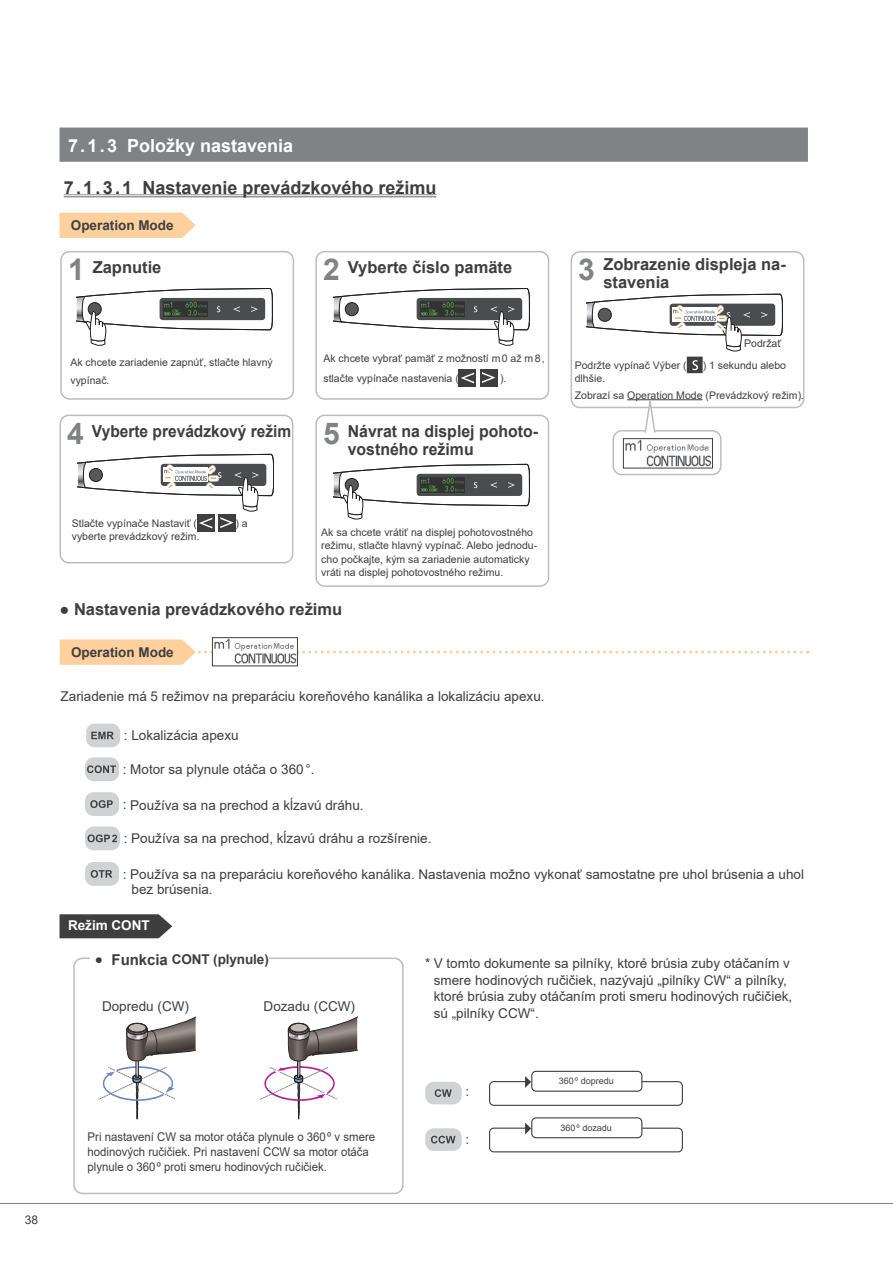
<style>
.page{position:relative;width:893px;height:1263px;background:#fff}
.page>*{position:absolute;margin:0;border:0;box-sizing:border-box;transform-origin:0 0}
.t1{font:700 30px "Arial";color:#808285}
.t2{font:700 18px "Arial";color:#3e3e3f}
.t3{font:700 18px "Arial";color:#fff}
.t4{font:700 16.5px/18px "Arial";color:#3e3e3f}
.t5{font:700 16.5px/18px "Arial";color:#3e3e3f;scale:.96 1}
.t6{font:700 16.5px "Arial";color:#3e3e3f;scale:.94 1}
.t7{font:13.5px/16.5px "Arial";color:#3e3e3f}
.t8{font:700 13.5px "Arial";color:#3e3e3f}
.t9{font:700 13.5px "Arial";color:#fff}
.t10{font:12px/15px "Arial";color:#3e3e3f;scale:.95 1}
.t11{font:12px "Arial";color:#3e3e3f}
.t12{font:10.5px/13.5px "Arial";color:#3e3e3f}
.t13{font:9px "Arial";color:#3e3e3f}
.s1{font-size:30px;color:#808285}
.s2{font-size:15px}
</style>
<div class="page">
<hr style="left:0;top:1203px;width:893px;height:1px;background:#808285">
<div style="left:60px;top:415px;width:233px;height:148px;border:2px solid #bcbdc0;border-radius:9px"></div>
<div style="left:315px;top:415px;width:234px;height:172px;border:2px solid #bcbdc0;border-radius:9px"></div>
<div style="left:571px;top:251px;width:233px;height:157px;border:2px solid #bcbdc0;border-radius:9px"></div>
<div style="left:60px;top:251px;width:234px;height:149px;border:2px solid #bcbdc0;border-radius:9px"></div>
<div style="left:315px;top:251px;width:234px;height:149px;border:2px solid #bcbdc0;border-radius:9px"></div>
<div style="left:212px;top:637px;width:86px;height:29px;border:1px solid #3e3e3f"></div>
<img style="left:625px;top:440px;width:86px;height:26px">
<div style="left:623px;top:438px;width:90px;height:30px;border:1px solid #3e3e3f"></div>
<svg style="left:334px;top:463px;width:195px;height:56px"></svg>
<svg style="left:587px;top:293px;width:195px;height:58px"></svg>
<svg style="left:77px;top:288px;width:195px;height:58px"></svg>
<svg style="left:334px;top:288px;width:195px;height:58px"></svg>
<svg style="left:59px;top:639px;width:749px;height:26px"></svg>
<div style="left:86px;top:723px;width:34px;height:24px;background:#d1d2d4;border-radius:9px"></div>
<svg style="left:91px;top:732px;width:23px;height:7px"></svg>
<div style="left:85px;top:826px;width:35px;height:24px;background:#d1d2d4;border-radius:9px"></div>
<svg style="left:88px;top:834px;width:29px;height:8px"></svg>
<div style="left:85px;top:792px;width:34px;height:24px;background:#d1d2d4;border-radius:9px"></div>
<svg style="left:90px;top:800px;width:23px;height:8px"></svg>
<div style="left:85px;top:862px;width:34px;height:24px;background:#d1d2d4;border-radius:9px"></div>
<svg style="left:91px;top:870px;width:21px;height:8px"></svg>
<div style="left:85px;top:757px;width:34px;height:24px;background:#d1d2d4;border-radius:9px"></div>
<svg style="left:87px;top:765px;width:29px;height:8px"></svg>
<div style="left:459px;top:369px;width:17px;height:17px;background:#3e3e3f"></div>
<svg style="left:461px;top:372px;width:13px;height:11px"></svg>
<div style="left:480px;top:369px;width:17px;height:17px;background:#3e3e3f"></div>
<svg style="left:482px;top:372px;width:13px;height:11px"></svg>
<div style="left:612px;top:430px;width:110px;height:45px;border:2px solid #bcbdc0;border-radius:9px"></div>
<svg style="left:643px;top:400px;width:13px;height:33px"></svg>
<div style="left:197px;top:514px;width:17px;height:17px;background:#3e3e3f"></div>
<div style="left:218px;top:514px;width:17px;height:17px;background:#3e3e3f"></div>
<svg style="left:78px;top:453px;width:196px;height:75px"></svg>
<hr style="left:627px;top:399px;width:76px;height:1px;background:#3e3e3f">
<svg style="left:687px;top:357px;width:16px;height:16px"></svg>
<hr style="left:64px;top:194px;width:372px;height:1px;background:#939598">
<hr style="left:64px;top:196px;width:372px;height:1px;background:#939598">
<div style="left:73px;top:957px;width:331px;height:237px;border:2px solid #bcbdc0;border-radius:9px"></div>
<div style="left:531px;top:1071px;width:111px;height:21px;border:1px solid #3e3e3f;border-radius:4px"></div>
<svg style="left:525px;top:1076px;width:5px;height:12px"></svg>
<div style="left:489px;top:1081px;width:194px;height:25px;border:1px solid #3e3e3f;border-radius:4px"></div>
<svg style="left:99px;top:1016px;width:97px;height:104px"></svg>
<svg style="left:260px;top:1016px;width:97px;height:104px"></svg>
<div style="left:425px;top:1082px;width:37px;height:22px;background:#d1d2d4;border-radius:9px"></div>
<svg style="left:435px;top:1089px;width:17px;height:8px"></svg>
<div style="left:425px;top:1128px;width:37px;height:23px;background:#d1d2d4;border-radius:9px"></div>
<svg style="left:431px;top:1136px;width:24px;height:7px"></svg>
<div style="left:531px;top:1117px;width:111px;height:21px;border:1px solid #3e3e3f;border-radius:4px"></div>
<svg style="left:525px;top:1122px;width:6px;height:12px"></svg>
<div style="left:489px;top:1127px;width:194px;height:25px;border:1px solid #3e3e3f;border-radius:4px"></div>
<svg style="left:59px;top:914px;width:114px;height:25px;background:#525253"></svg>
<div style="left:91px;top:952px;width:178px;height:15px;background:#fff"></div>
<div style="left:60px;top:128px;width:748px;height:34px;background:#808285"></div>
<svg style="left:59px;top:212px;width:137px;height:26px;background:#fdd3a5"></svg>
<h2 class="t3" style="left:68px;top:132px;width:227px">7.1.3 Položky nastavenia</h2>
<h2 class="t2" style="left:64px;top:175px;width:374px">7.1.3.1 Nastavenie prevádzkového režimu</h2>
<p class="t8" style="left:71px;top:216px;width:104px">Operation Mode</p>
<h1 class="t1" style="left:68px;top:248px;width:18px">1</h1>
<p class="t4" style="left:93px;top:259px;width:70px">Zapnutie</p>
<p class="t4" style="left:323px;top:259px;width:191px"><span class="s1">2</span> Vyberte číslo pamäte</p>
<p class="t12" style="left:70px;top:354px;width:204px;line-height:18px">Ak chcete zariadenie zapnúť, stlačte hlavný vypínač.</p>
<p class="t12" style="left:323px;top:349px;width:223px;line-height:19.5px">Ak chcete vybrať pamäť z možností m0 až m8, stlačte vypínače nastavenia (</p>
<p class="t12" style="left:500px;top:371px;width:8px">).</p>
<p class="t6" style="left:67px;top:419px;width:240px"><span class="s1">4</span> Vyberte prevádzkový režim</p>
<h1 class="t1" style="left:323px;top:412px;width:18px">5</h1>
<p class="t5" style="left:348px;top:422px;width:200px">Návrat na displej pohoto&shy;vostného režimu</p>
<h1 class="t1" style="left:578px;top:249px;width:18px">3</h1>
<p class="t4" style="left:603px;top:255px;width:184px">Zobrazenie displeja na&shy;stavenia</p>
<p class="t12" style="left:744px;top:337px;width:39px">Podržať</p>
<p class="t12" style="left:575px;top:358px;width:114px">Podržte vypínač Výber (</p>
<p class="t12" style="left:703px;top:358px;width:85px">) 1 sekundu alebo</p>
<p class="t12" style="left:575px;top:370px;width:231px;line-height:16.5px">dlhšie.<br>Zobrazí sa Operation Mode (Prevádzkový režim).</p>
<p class="t11" style="left:25px;top:1212px;width:15px">38</p>
<p class="t12" style="left:72px;top:516px;width:127px">Stlačte vypínače Nastaviť (</p>
<p class="t12" style="left:235px;top:516px;width:14px">) a</p>
<p class="t12" style="left:72px;top:530px;width:129px">vyberte prevádzkový režim.</p>
<p class="t12" style="left:321px;top:525px;width:217px">Ak sa chcete vrátiť na displej pohotovostného režimu, stlačte hlavný vypínač. Alebo jednodu&shy;cho počkajte, kým sa zariadenie automaticky vráti na displej pohotovostného režimu.</p>
<p class="t4" style="left:60px;top:600px;width:284px">● Nastavenia prevádzkového režimu</p>
<p class="t8" style="left:71px;top:642px;width:104px">Operation Mode</p>
<p class="t7" style="left:61px;top:688px;width:486px">Zariadenie má 5 režimov na preparáciu koreňového kanálika a lokalizáciu apexu.</p>
<p class="t7" style="left:124px;top:727px;width:116px">: Lokalizácia apexu</p>
<p class="t7" style="left:123px;top:761px;width:193px">: Motor sa plynule otáča o 360°.</p>
<p class="t7" style="left:123px;top:797px;width:242px">: Používa sa na prechod a kĺzavú dráhu.</p>
<p class="t7" style="left:124px;top:830px;width:309px">: Používa sa na prechod, kĺzavú dráhu a rozšírenie.</p>
<p class="t7" style="left:132px;top:866px;width:674px;line-height:15.8px;text-indent:-9px">: Používa sa na preparáciu koreňového kanálika. Nastavenia možno vykonať samostatne pre uhol brúsenia a uhol bez brúsenia.</p>
<p class="t9" style="left:68px;top:916px;width:83px">Režim CONT</p>
<p class="t8" style="left:95px;top:950px;width:176px">● <span class="s2">Funkcia</span> CONT (plynule)</p>
<p class="t7" style="left:102px;top:998px;width:89px">Dopredu (CW)</p>
<p class="t7" style="left:264px;top:998px;width:93px">Dozadu (CCW)</p>
<p class="t10" style="left:88px;top:1130px;width:304px">Pri nastavení CW sa motor otáča plynule o 360º v smere hodinových ručičiek. Pri nastavení CCW sa motor otáča plynule o 360º proti smeru hodinových ručičiek.</p>
<p class="t7" style="left:434px;top:955px;width:360px;text-indent:-9px">* V tomto dokumente sa pilníky, ktoré brúsia zuby otáčaním v smere hodinových ručičiek, nazývajú „pilníky CW“ a pilníky, ktoré brúsia zuby otáčaním proti smeru hodinových ručičiek, sú „pilníky CCW“.</p>
<p class="t7" style="left:465px;top:1083px;width:5px">:</p>
<p class="t7" style="left:465px;top:1131px;width:5px">:</p>
<p class="t13" style="left:559px;top:1075px;width:56px">360º dopredu</p>
<p class="t13" style="left:560px;top:1122px;width:53px">360º dozadu</p>
</div>
